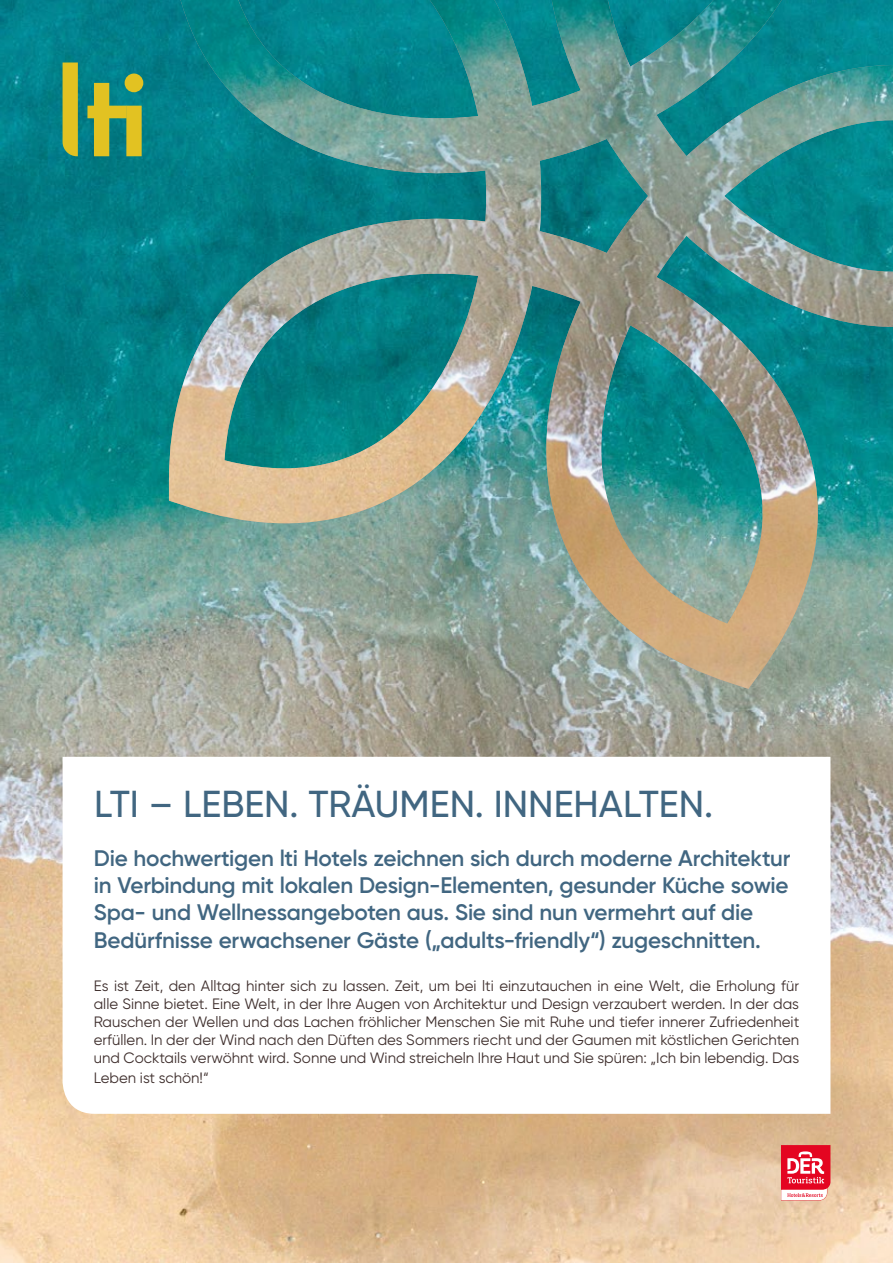
<style>
.page{position:relative;width:893px;height:1263px;background:#fff}
.page>*{position:absolute;margin:0;border:0;box-sizing:border-box;transform-origin:0 0}
.t1{font:500 37.5px "Gilroy";color:#416681}
.t2{font:600 22.5px/27px "Gilroy";letter-spacing:-.01em;color:#416681}
.t3{font:15px/18px "Gilroy";color:#3e2e2c;text-align:justify}
.s1{font-size:16.5px;color:#fff}
</style>
<div class="page">
<img style="left:0;top:0;width:893px;height:1263px">
<img style="left:169px;top:0;width:724px;height:689px">
<svg style="left:781px;top:1145px;width:49px;height:55px"></svg>
<svg style="left:63px;top:63px;width:15px;height:93px"></svg>
<svg style="left:87px;top:74px;width:56px;height:82px;background:#79a251"></svg>
<svg style="left:63px;top:757px;width:767px;height:357px"></svg>
<h1 class="t1" style="left:94px;top:781px;width:621px">LTI – LEBEN. TRÄUMEN. INNEHALTEN.</h1>
<p class="t2" style="left:94px;top:845px;width:698px">Die hochwertigen lti Hotels zeichnen sich durch moderne Architektur in Verbindung mit lokalen Design-Elementen, gesunder Küche sowie Spa- und Wellnessangeboten aus. Sie sind nun vermehrt auf die Bedürfnisse erwachsener Gäste („adults-friendly“) zugeschnitten.</p>
<p class="t3" style="left:94px;top:976px;width:707px">Es ist Zeit, den Alltag hinter sich zu lassen. Zeit, um bei lti einzutauchen in eine Welt, die Erholung für alle Sinne bietet. Eine Welt, in der Ihre Augen von Architektur und Design verzaubert werden. In der das Rauschen der Wellen und das Lachen fröhlicher Menschen Sie mit Ruhe und tiefer innerer Zufriedenheit erfüllen. In der der Wind nach den Düften des Sommers riecht und der Gaumen mit köstlichen Gerichten und Cocktails verwöhnt wird. Sonne und Wind streicheln Ihre Haut und Sie spüren: „Ich bin lebendig. Das</p>
<p class="t3" style="left:94px;top:1068px;width:135px">Leben ist schön!“<span class="s1">2X</span></p>
</div>
